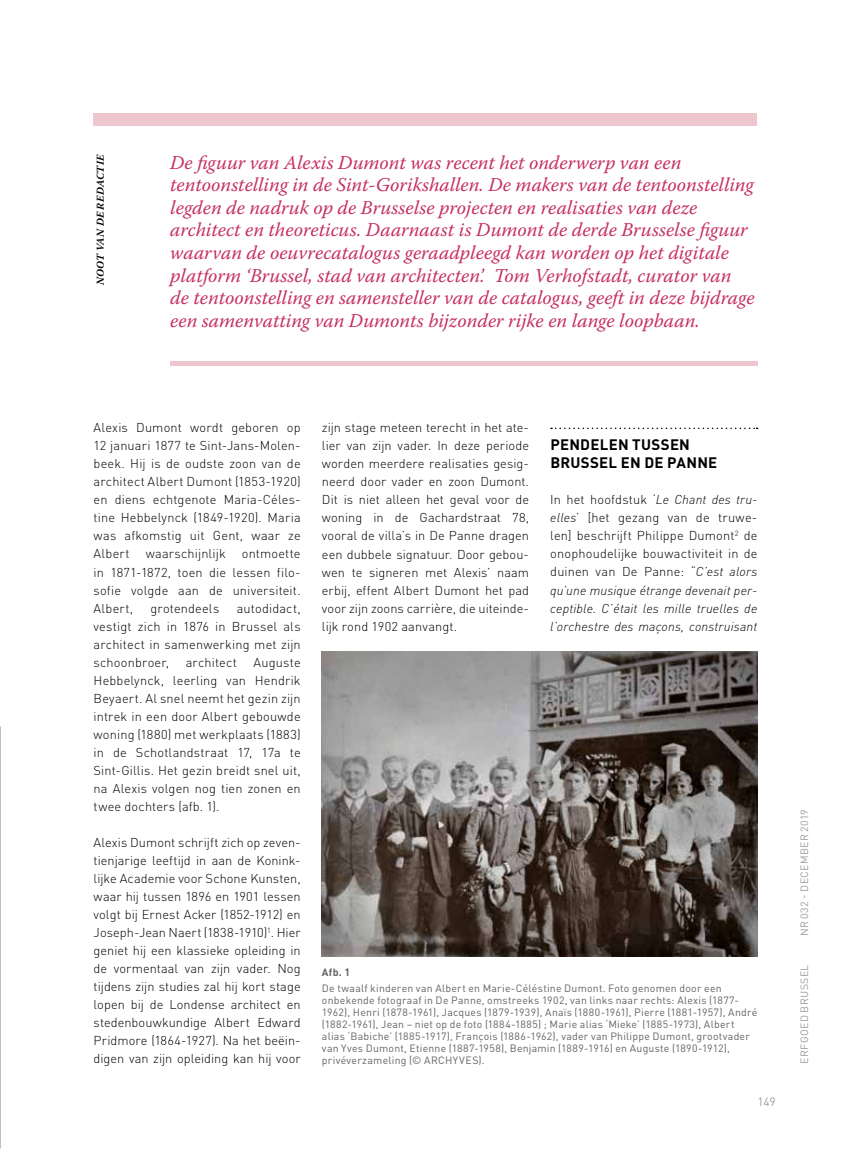
<style>
.page{position:relative;width:851px;height:1149px;background:#fff}
.page>*{position:absolute;margin:0;border:0;box-sizing:border-box;transform-origin:0 0}
.t1{font:italic 19.5px/22.5px "Warnock Pro";color:#c5305e}
.t2{font:700 15px/18px "DINOT";letter-spacing:.015em;color:#000}
.t3{font:300 12.75px/18px "DINOT";letter-spacing:.01em;color:#000;text-align:justify}
.t4{font:italic 300 12.75px/18px "DINOT";letter-spacing:.01em;color:#000;text-align:justify}
.t5{font:12px "DINOT";color:#9d9d9c}
.t6{font:10.5px/12px "DINOT";letter-spacing:.025em;color:#646363}
.t7{font:10.5px "DINOT";letter-spacing:.035em;color:#9d9d9c}
.t8{font:italic 700 10.5px "Warnock Pro";color:#000}
.t9{font:700 10.5px "DINOT";color:#646363}
.s1{font-style:normal}
</style>
<div class="page">
<div style="left:94px;top:113px;width:663px;height:12px;background:#eec6cd"></div>
<div style="left:170px;top:361px;width:587px;height:5px;background:#eec6cd"></div>
<svg style="left:551px;top:427px;width:206px;height:2px"></svg>
<img style="left:322px;top:651px;width:435px;height:305px">
<p class="t8" style="left:94px;top:285px;width:132px;rotate:-90deg">NOOT VAN DE REDACTIE</p>
<p class="t1" style="left:170px;top:151px;width:585px">De figuur van Alexis Dumont was recent het onderwerp van een tentoonstelling in de Sint-Gorikshallen. De makers van de tentoonstelling legden de nadruk op de Brusselse projecten en realisaties van deze architect en theoreticus. Daarnaast is Dumont de derde Brusselse figuur waarvan de oeuvrecatalogus geraadpleegd kan worden op het digitale platform ‘Brussel, stad van architecten’. Tom Verhofstadt, curator van de tentoonstelling en samensteller van de catalogus, geeft in deze bijdrage een samenvatting van Dumonts bijzonder rijke en lange loopbaan.</p>
<p class="t3" style="left:94px;top:418px;width:208px">Alexis Dumont wordt geboren op 12 januari 1877 te Sint-Jans-Molen&shy;beek. Hij is de oudste zoon van de architect Albert Dumont (1853-1920) en diens echtgenote Maria-Céles&shy;tine Hebbelynck (1849-1920). Maria was afkomstig uit Gent, waar ze Albert</p>
<p class="t3" style="left:146px;top:544px;width:81px">waarschijnlijk</p>
<p class="t3" style="left:94px;top:544px;width:208px;text-indent:148px">ontmoette in 1871-1872, toen die lessen filo&shy;sofie volgde aan de universiteit.<br>Albert,</p>
<p class="t3" style="left:94px;top:598px;width:208px;text-indent:143px">autodidact, vestigt zich in 1876 in Brussel als architect in samenwerking met zijn schoonbroer,</p>
<p class="t3" style="left:150px;top:598px;width:70px">grotendeels</p>
<p class="t3" style="left:94px;top:652px;width:208px;text-indent:160px">Auguste Hebbelynck, leerling van Hendrik Beyaert. Al snel neemt het gezin zijn intrek in een door Albert gebouwde woning (1880) met werkplaats (1883) in de Schotlandstraat 17, 17a te Sint-Gillis. Het gezin breidt snel uit, na Alexis volgen nog tien zonen en twee dochters (afb. 1).</p>
<p class="t3" style="left:94px;top:832px;width:208px">Alexis Dumont schrijft zich op zeven&shy;tienjarige leeftijd in aan de Konink&shy;lijke Academie voor Schone Kunsten, waar hij tussen 1896 en 1901 lessen volgt bij Ernest Acker (1852-1912) en Joseph-Jean Naert (1838-1910)<sup>1</sup>. Hier geniet hij een klassieke opleiding in de vormentaal van zijn vader. Nog tijdens zijn studies zal hij kort stage lopen bij de Londense architect en stedenbouwkundige Albert Edward Pridmore (1864-1927). Na het beëin&shy;digen van zijn opleiding kan hij voor</p>
<p class="t3" style="left:186px;top:652px;width:53px">architect</p>
<p class="t3" style="left:322px;top:418px;width:208px">zijn stage meteen terecht in het ate&shy;lier van zijn vader. In deze periode worden meerdere realisaties gesig&shy;neerd door vader en zoon Dumont.<br>Dit is niet alleen het geval voor de woning in de Gachardstraat 78, vooral de villa’s in De Panne dragen een dubbele signatuur. Door gebou&shy;wen te signeren met Alexis’ naam erbij, effent Albert Dumont het pad voor zijn zoons carrière, die uiteinde&shy;lijk rond 1902 aanvangt.</p>
<p class="t2" style="left:550px;top:435px;width:168px">PENDELEN TUSSEN<br>BRUSSEL EN DE PANNE</p>
<p class="t4" style="left:550px;top:490px;width:208px"><span class="s1">In het hoofdstuk ‘</span>Le Chant des tru&shy;elles<span class="s1">’ [het gezang van de truwe&shy;len] beschrijft Philippe Dumont</span><sup>2</sup> <span class="s1">de onophoudelijke bouwactiviteit in de duinen van De Panne: “</span>C’est alors qu’une musique étrange devenait per&shy;ceptible. C’était les mille truelles de l’orchestre des maçons, construisant</p>
<p class="t9" style="left:322px;top:964px;width:30px">Afb. 1</p>
<p class="t6" style="left:322px;top:981px;width:437px">De twaalf kinderen van Albert en Marie-Céléstine Dumont. Foto genomen door een onbekende fotograaf in De Panne, omstreeks 1902, van links naar rechts: Alexis (1877- 1962), Henri (1878-1961), Jacques (1879-1939), Anaïs (1880-1961), Pierre (1881-1957), André (1882-1961), Jean – niet op de foto (1884-1885) ; Marie alias ‘Mieke’ (1885-1973), Albert alias ‘Babiche’ (1885-1917), François (1886-1962), vader van Philippe Dumont, grootvader van Yves Dumont, Etienne (1887-1958), Benjamin (1889-1916) en Auguste (1890-1912), privéverzameling (© ARCHYVES).</p>
<p class="t5" style="left:757px;top:1094px;width:20px">149</p>
<p class="t7" style="left:797px;top:935px;width:128px;rotate:-90deg">NR 032 - DECEMBER 2019</p>
<p class="t7" style="left:797px;top:1063px;width:101px;rotate:-90deg">ERFGOED BRUSSEL</p>
</div>
